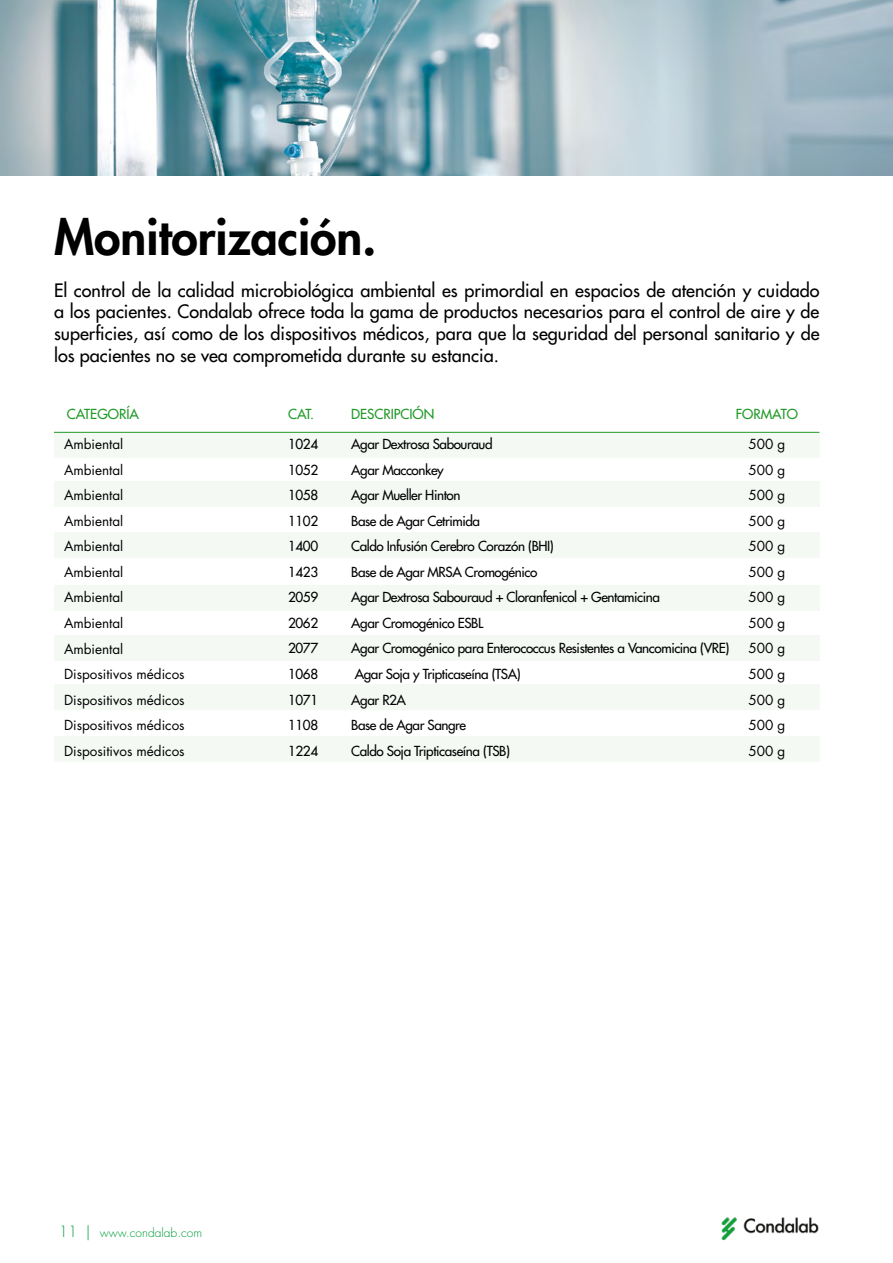
<style>
.page{position:relative;width:893px;height:1263px;background:#fff}
.page>*{position:absolute;margin:0;border:0;box-sizing:border-box;transform-origin:0 0}
.t1{font:800 48px "Futura Std";color:#000}
.t2{font:500 18px/21.6px "Futura Std";color:#000;text-align:justify}
.t3{font:500 13.5px/25.5px "Futura Std";letter-spacing:-.03em;color:#000;text-align:justify}
.t4{font:13.5px/25.5px "Futura Std";color:#000;text-align:justify}
.t5{font:500 13.5px "Futura Std";color:#1f9926}
.t6{font:300 12px "Futura Std";color:#009e3a}
.s1{font-size:15px}
</style>
<div class="page">
<img style="left:721px;top:1217px;width:98px;height:24px">
<img style="left:0;top:0;width:893px;height:176px">
<div style="left:54px;top:636px;width:765px;height:25px;background:#f4f9f4"></div>
<div style="left:54px;top:481px;width:765px;height:26px;background:#f4f9f4"></div>
<div style="left:54px;top:433px;width:765px;height:25px;background:#f4f9f4"></div>
<div style="left:54px;top:685px;width:765px;height:25px;background:#f4f9f4"></div>
<div style="left:54px;top:533px;width:765px;height:25px;background:#f4f9f4"></div>
<div style="left:54px;top:736px;width:765px;height:25px;background:#f4f9f4"></div>
<div style="left:54px;top:585px;width:765px;height:26px;background:#f4f9f4"></div>
<hr style="left:54px;top:432px;width:765px;height:1px;background:#1f9926">
<h1 class="t1" style="left:54px;top:207px;width:324px">Monitorización.</h1>
<p class="t2" style="left:54px;top:279px;width:767px">El control de la calidad microbiológica ambiental es primordial en espacios de atención y cuidado a los pacientes. Condalab ofrece toda la gama de productos necesarios para el control de aire y de superficies, así como de los dispositivos médicos, para que la seguridad del personal sanitario y de los pacientes no se vea comprometida durante su estancia.</p>
<p class="t5" style="left:67px;top:406px;width:74px">CATEGORÍA</p>
<p class="t5" style="left:288px;top:406px;width:28px">CAT.</p>
<p class="t5" style="left:351px;top:406px;width:85px">DESCRIPCIÓN</p>
<p class="t5" style="left:736px;top:406px;width:64px">FORMATO</p>
<p class="t4" style="left:64px;top:431px;width:122px;text-align:left">Ambiental<br>Ambiental<br>Ambiental<br>Ambiental<br>Ambiental<br>Ambiental<br>Ambiental<br>Ambiental<br>Ambiental<br>Dispositivos médicos<br>Dispositivos médicos<br>Dispositivos médicos<br>Dispositivos médicos</p>
<p class="t3" style="left:288px;top:431px;width:31px">1024<br>1052<br>1058<br>1102<br>1400<br>1423<br>2059<br>2062<br>2077<br>1068<br>1071<br>1108<br>1224</p>
<p class="t3" style="left:351px;top:431px;width:380px;text-align:left">Agar Dextrosa Sabouraud<br>Agar Macconkey<br>Agar Mueller Hinton<br>Base de Agar Cetrimida<br>Caldo Infusión Cerebro Corazón (BHI)<br>Base de Agar MRSA Cromogénico<br>Agar Dextrosa Sabouraud + Cloranfenicol + Gentamicina<br>Agar Cromogénico ESBL<br>Agar Cromogénico para Enterococcus Resistentes a Vancomicina (VRE)<br>Agar Soja y Tripticaseína (TSA)<br>Agar R2A<br>Base de Agar Sangre<br>Caldo Soja Tripticaseína (TSB)</p>
<p class="t4" style="left:748px;top:431px;width:38px">500 g 500 g 500 g 500 g 500 g 500 g 500 g 500 g 500 g 500 g 500 g 500 g 500 g</p>
<p class="t6" style="left:59px;top:1225px;width:145px"><span class="s1">11 |</span> www.condalab.com</p>
</div>
